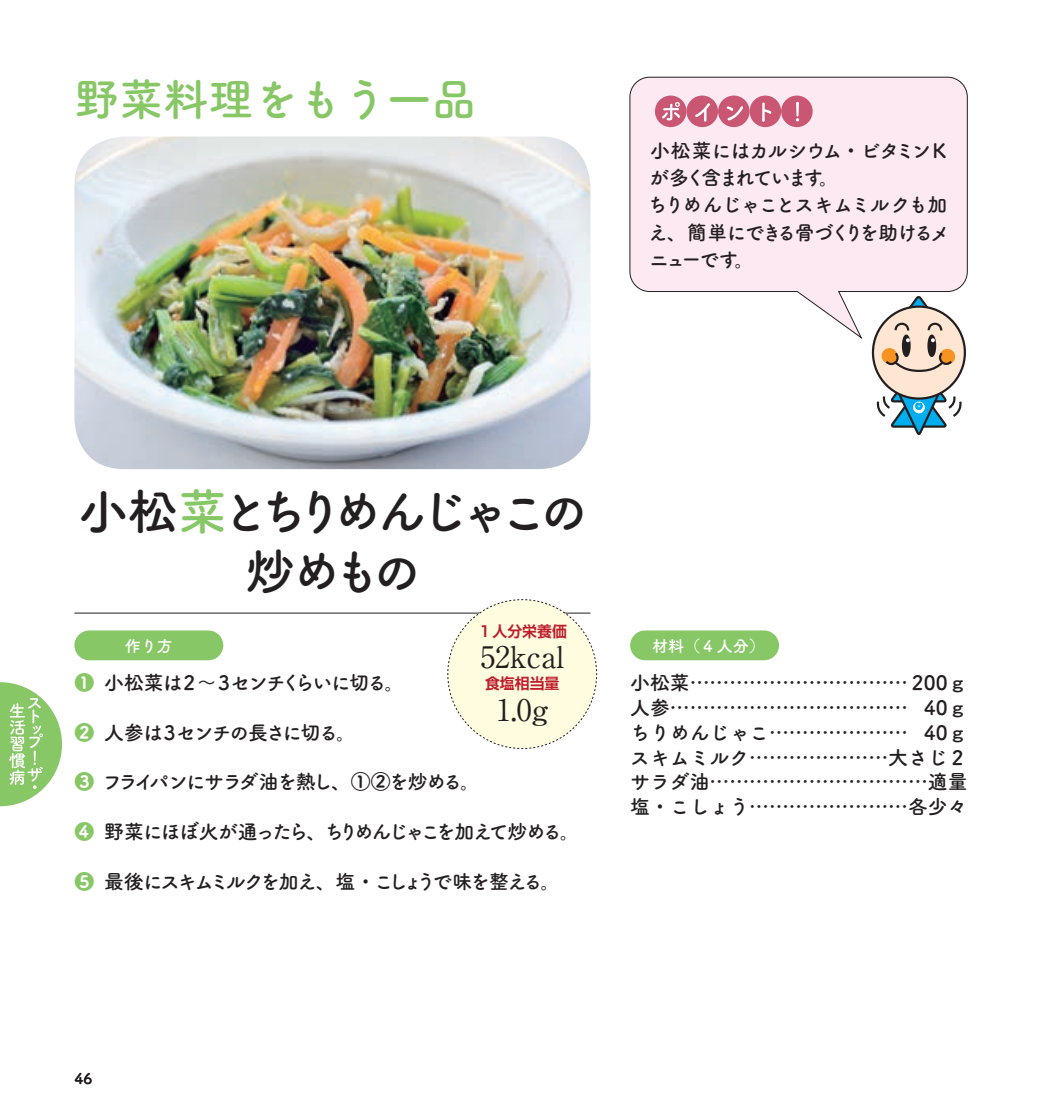
<style>
.page{position:relative;width:1042px;height:1117px;background:#fff}
.page>*{position:absolute;margin:0;border:0;box-sizing:border-box;transform-origin:0 0}
.t1{font:49.52px/59.5px "Tsuku A Rd Gothic Std B";letter-spacing:-.18em;color:#231f20;text-align:center}
.t2{font:44.62px "Tsuku A Rd Gothic Std B";color:#87c765}
.t3{font:700 29.75px/53.4px "A1 Mincho Std";color:#231f20;text-align:center}
.t4{font:19.78px/24.8px "Tsuku A Rd Gothic Std B";letter-spacing:-.075em;color:#231f20;text-align:justify}
.t5{font:19.78px "Tsuku A Rd Gothic Std B";letter-spacing:-.1em;color:#231f20}
.t6{font:19.78px "Tsuku A Rd Gothic Std B";letter-spacing:-.125em;color:#231f20}
.t7{font:19.78px "Tsuku A Rd Gothic Std B";letter-spacing:-.12em;color:#231f20}
.t8{font:19.78px "Tsuku A Rd Gothic Std B";letter-spacing:-.105em;color:#231f20}
.t9{font:16.1px "Tsuku A Rd Gothic Std B";color:#fff}
.t10{font:700 14.88px "Shin Go Pro De";color:#be1d2c}
.t11{font:14.88px "Tsuku A Rd Gothic Std B";color:#231f20}
.s1{color:#87c765}
</style>
<div class="page">
<img style="left:74px;top:136px;width:516px;height:333px">
<hr style="left:74px;top:612px;width:516px;height:1px;background:#231f20">
<div style="left:74px;top:630px;width:149px;height:30px;background:#87c765;border-radius:15px"></div>
<div style="left:630px;top:630px;width:149px;height:30px;background:#87c765;border-radius:15px"></div>
<svg style="left:447px;top:599px;width:150px;height:149px"></svg>
<svg style="left:0;top:682px;width:62px;height:124px"></svg>
<svg style="left:629px;top:77px;width:339px;height:262px;background:#f9e9f0"></svg>
<div style="left:655px;top:95px;width:31px;height:32px;background:#c95773;border-radius:50%"></div>
<svg style="left:662px;top:102px;width:18px;height:19px"></svg>
<div style="left:686px;top:95px;width:32px;height:32px;background:#c95773;border-radius:50%"></div>
<svg style="left:695px;top:103px;width:15px;height:19px"></svg>
<div style="left:718px;top:95px;width:31px;height:32px;background:#c95773;border-radius:50%"></div>
<svg style="left:726px;top:106px;width:18px;height:15px"></svg>
<div style="left:749px;top:95px;width:32px;height:32px;background:#c95773;border-radius:50%"></div>
<svg style="left:762px;top:102px;width:10px;height:20px"></svg>
<div style="left:781px;top:95px;width:31px;height:32px;background:#c95773;border-radius:50%"></div>
<svg style="left:796px;top:102px;width:3px;height:19px"></svg>
<svg style="left:875px;top:293px;width:88px;height:142px"></svg>
<h2 class="t2" style="left:74px;top:65px;width:403px">野菜料理をもう一品</h2>
<p class="t4" style="left:647px;top:135px;width:304px;line-height:27.3px;text-align:left">小松菜にはカルシウム・ビタミンＫが多く含まれています。<br>ちりめんじゃことスキムミルクも加え、簡単にできる骨づくりを助けるメニューです。</p>
<h1 class="t1" style="left:79px;top:478px;width:512px">小松<span class="s1">菜</span>とちりめんじゃこの炒めもの</h1>
<p class="t10" style="left:477px;top:618px;width:91px">１人分栄養価</p>
<p class="t10" style="left:485px;top:671px;width:76px">食塩相当量</p>
<p class="t9" style="left:125px;top:632px;width:50px">作り方</p>
<p class="t9" style="left:652px;top:632px;width:114px">材料（４人分）</p>
<h3 class="t3" style="left:480px;top:625px;width:85px">52kcal<br>1.0g</h3>
<p class="t7" style="left:74px;top:667px;width:331px"><span class="s1">❶</span>　小松菜は２～３センチくらいに切る。</p>
<p class="t8" style="left:74px;top:716px;width:283px"><span class="s1">❷</span>　人参は３センチの長さに切る。</p>
<p class="t5" style="left:74px;top:766px;width:407px"><span class="s1">❸</span>　フライパンにサラダ油を熱し、①②を炒める。</p>
<p class="t5" style="left:74px;top:816px;width:507px"><span class="s1">❹</span>　野菜にほぼ火が通ったら、ちりめんじゃこを加えて炒める。</p>
<p class="t6" style="left:74px;top:865px;width:487px"><span class="s1">❺</span>　最後にスキムミルクを加え、塩・こしょうで味を整える。</p>
<p class="t4" style="left:630px;top:669px;width:339px">小松菜…………………………… 200ｇ人参……………………………… 40ｇちりめんじゃこ………………… 40ｇスキムミルク…………………大さじ２サラダ油……………………………適量塩・こしょう……………………各少々</p>
<p class="t11" style="left:74px;top:1066px;width:19px">46</p>
</div>
